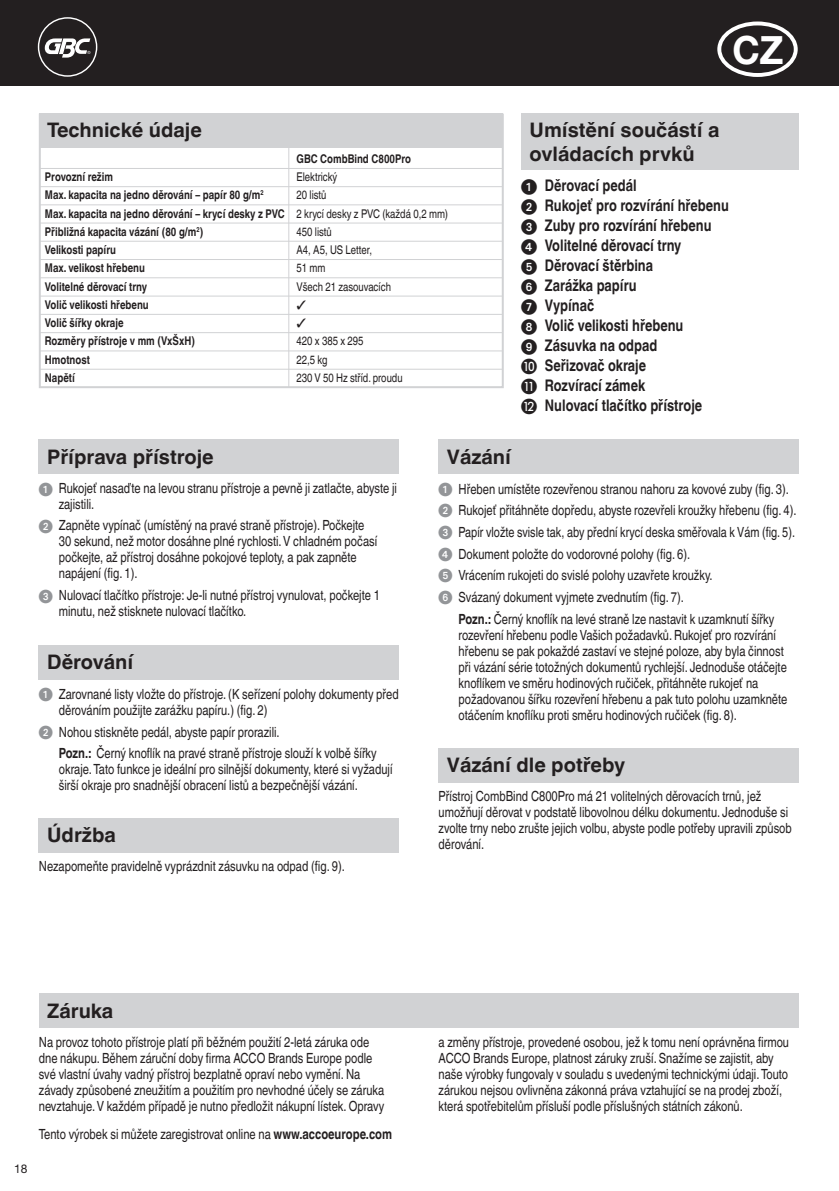
<style>
.page{position:relative;width:839px;height:1191px;background:#fff}
.page>*{position:absolute;margin:0;border:0;box-sizing:border-box;transform-origin:0 0}
.t1{font:700 39px "Helvetica Neue";color:#fff;scale:.95 1}
.t2{font:700 20px/24px "Helvetica Linotype";color:#231f20}
.t3{font:700 16px/20px "Helvetica Linotype";color:#231f20;scale:.8 1}
.t4{font:14px/16px "Helvetica Linotype";color:#231f20;scale:.8 1}
.t5{font:14px "Helvetica Linotype";color:#231f20;scale:.78 1}
.t6{font:700 12px/18.2px "Helvetica Linotype";color:#231f20;scale:.8 1}
.t7{font:12px/18.2px "Helvetica Linotype";color:#231f20;scale:.8 1}
.t8{font:12px "Helvetica Neue";color:#231f20}
.s1{font-family:"European Pi One";font-weight:400}
.s2{font-family:"European Pi One";color:#939598}
.s3{font-weight:700}
</style>
<div class="page">
<div style="left:0;top:0;width:839px;height:85px;background:#231f20"></div>
<svg style="left:38px;top:17px;width:59px;height:60px"></svg>
<div style="left:521px;top:114px;width:277px;height:56px;background:#d1d2d4"></div>
<div style="left:39px;top:440px;width:360px;height:34px;background:#d1d2d4"></div>
<div style="left:39px;top:645px;width:360px;height:34px;background:#d1d2d4"></div>
<div style="left:439px;top:440px;width:360px;height:34px;background:#d1d2d4"></div>
<div style="left:439px;top:748px;width:360px;height:34px;background:#d1d2d4"></div>
<div style="left:39px;top:819px;width:360px;height:34px;background:#d1d2d4"></div>
<div style="left:39px;top:114px;width:465px;height:274px;border:2px solid #d1d2d4"></div>
<div style="left:39px;top:114px;width:464px;height:34px;background:#d1d2d4"></div>
<hr style="left:288px;top:142px;width:1px;height:246px;background:#d1d2d4">
<hr style="left:40px;top:186px;width:462px;height:1px;background:#d1d2d4">
<hr style="left:40px;top:168px;width:462px;height:1px;background:#d1d2d4">
<hr style="left:40px;top:223px;width:462px;height:1px;background:#d1d2d4">
<hr style="left:40px;top:204px;width:462px;height:1px;background:#d1d2d4">
<hr style="left:40px;top:241px;width:462px;height:1px;background:#d1d2d4">
<hr style="left:40px;top:259px;width:462px;height:1px;background:#d1d2d4">
<hr style="left:40px;top:277px;width:462px;height:1px;background:#d1d2d4">
<hr style="left:40px;top:296px;width:462px;height:1px;background:#d1d2d4">
<hr style="left:40px;top:332px;width:462px;height:1px;background:#d1d2d4">
<hr style="left:40px;top:314px;width:462px;height:1px;background:#d1d2d4">
<hr style="left:40px;top:350px;width:462px;height:1px;background:#d1d2d4">
<hr style="left:40px;top:369px;width:462px;height:1px;background:#d1d2d4">
<div style="left:39px;top:994px;width:760px;height:34px;background:#d1d2d4"></div>
<h2 class="t2" style="left:47px;top:118px;width:156px">Technické údaje</h2>
<p class="t6" style="left:45px;top:168px;width:301px">Provozní režim<br>Max. kapacita na jedno děrování – papír 80 g/m<sup>2<br></sup>Max. kapacita na jedno děrování – krycí desky z PVC<br>Přibližná kapacita vázání (80 g/m<sup>2</sup>)<br>Velikosti papíru<br>Max. velikost hřebenu<br>Volitelné děrovací trny<br>Volič velikosti hřebenu<br>Volič šířky okraje<br>Rozměry přístroje v mm (VxŠxH)<br>Hmotnost<br>Napětí</p>
<p class="t6" style="left:296px;top:149px;width:145px">GBC CombBind C800Pro</p>
<p class="t7" style="left:296px;top:168px;width:191px">Elektrický<br>20 listů<br>2 krycí desky z PVC (každá 0,2 mm)<br>450 listů<br>A4, A5, US Letter,<br>51 mm<br>Všech 21 zasouvacích</p>
<p class="t7" style="left:296px;top:332px;width:134px">420 x 385 x 295<br>22,5 kg<br>230 V 50 Hz stříd. proudu</p>
<h1 class="t1" style="left:716px;top:26px;width:88px">□C Z</h1>
<h2 class="t2" style="left:530px;top:118px;width:191px">Umístění součástí a ovládacích prvků</h2>
<p class="t3" style="left:521px;top:175px;width:261px"><span class="s1">1</span> Děrovací pedál<br><span class="s1">2</span> Rukojeť pro rozvírání hřebenu<br><span class="s1">3</span> Zuby pro rozvírání hřebenu<br><span class="s1">4</span> Volitelné děrovací trny<br><span class="s1">5</span> Děrovací štěrbina<br><span class="s1">6</span> Zarážka papíru<br><span class="s1">7</span> Vypínač<br><span class="s1">8</span> Volič velikosti hřebenu<br><span class="s1">9</span> Zásuvka na odpad<br><span class="s1">J</span> Seřizovač okraje<br><span class="s1">K</span> Rozvírací zámek<br><span class="s1">L</span> Nulovací tlačítko přístroje</p>
<h2 class="t2" style="left:47px;top:445px;width:168px">Příprava přístroje</h2>
<p class="t4" style="left:59px;top:480px;width:424px;text-indent:-20px"><span class="s2">1</span> Rukojeť nasaďte na levou stranu přístroje a pevně ji zatlačte, abyste ji zajistili.</p>
<p class="t4" style="left:59px;top:517px;width:400px;text-indent:-20px"><span class="s2">2</span> Zapněte vypínač (umístěný na pravé straně přístroje). Počkejte 30 sekund, než motor dosáhne plné rychlosti. V chladném počasí počkejte, až přístroj dosáhne pokojové teploty, a pak zapněte napájení (fig. 1).</p>
<p class="t4" style="left:59px;top:587px;width:403px;text-indent:-20px"><span class="s2">3</span> Nulovací tlačítko přístroje: Je-li nutné přístroj vynulovat, počkejte 1 minutu, než stisknete nulovací tlačítko.</p>
<h2 class="t2" style="left:47px;top:650px;width:88px">Děrování</h2>
<p class="t4" style="left:59px;top:686px;width:426px;text-indent:-20px"><span class="s2">1</span> Zarovnané listy vložte do přístroje. (K seřízení polohy dokumenty před děrováním použijte zarážku papíru.) (fig. 2)</p>
<p class="t4" style="left:59px;top:721px;width:399px;line-height:21.6px;text-indent:-20px"><span class="s2">2</span> Nohou stiskněte pedál, abyste papír prorazili.<br><span class="s3">Pozn.:</span> Černý knoflík na pravé straně přístroje slouží k volbě šířky</p>
<p class="t4" style="left:59px;top:761px;width:419px">okraje. Tato funkce je ideální pro silnější dokumenty, které si vyžadují širší okraje pro snadnější obracení listů a bezpečnější vázání.</p>
<h2 class="t2" style="left:47px;top:823px;width:70px">Údržba</h2>
<p class="t4" style="left:39px;top:858px;width:384px">Nezapomeňte pravidelně vyprázdnit zásuvku na odpad (fig. 9).</p>
<h2 class="t2" style="left:447px;top:445px;width:66px">Vázání</h2>
<p class="t4" style="left:439px;top:481px;width:440px"><span class="s2">1</span> Hřeben umístěte rozevřenou stranou nahoru za kovové zuby (fig. 3).</p>
<p class="t4" style="left:439px;top:502px;width:449px"><span class="s2">2</span> Rukojeť přitáhněte dopředu, abyste rozevřeli kroužky hřebenu (fig. 4).</p>
<p class="t5" style="left:439px;top:524px;width:458px"><span class="s2">3</span> Papír vložte svisle tak, aby přední krycí deska směřovala k Vám (fig. 5).</p>
<p class="t4" style="left:439px;top:546px;width:316px"><span class="s2">4</span> Dokument položte do vodorovné polohy (fig. 6).</p>
<p class="t4" style="left:439px;top:567px;width:344px"><span class="s2">5</span> Vrácením rukojeti do svislé polohy uzavřete kroužky.</p>
<p class="t4" style="left:439px;top:589px;width:308px"><span class="s2">6</span> Svázaný dokument vyjmete zvednutím (fig. 7).</p>
<p class="t4" style="left:459px;top:611px;width:396px"><span class="s3">Pozn.:</span> Černý knoflík na levé straně lze nastavit k uzamknutí šířky</p>
<p class="t4" style="left:459px;top:627px;width:412px">rozevření hřebenu podle Vašich požadavků. Rukojeť pro rozvírání hřebenu se pak pokaždé zastaví ve stejné poloze, aby byla činnost při vázání série totožných dokumentů rychlejší. Jednoduše otáčejte knoflíkem ve směru hodinových ručiček, přitáhněte rukojeť na požadovanou šířku rozevření hřebenu a pak tuto polohu uzamkněte otáčením knoflíku proti směru hodinových ručiček (fig. 8).</p>
<h2 class="t2" style="left:447px;top:753px;width:180px">Vázání dle potřeby</h2>
<p class="t4" style="left:439px;top:788px;width:443px">Přístroj CombBind C800Pro má 21 volitelných děrovacích trnů, jež umožňují děrovat v podstatě libovolnou délku dokumentu. Jednoduše si zvolte trny nebo zrušte jejich volbu, abyste podle potřeby upravili způsob</p>
<p class="t4" style="left:439px;top:836px;width:59px">děrování.</p>
<p class="t8" style="left:14px;top:1161px;width:15px">18</p>
<h2 class="t2" style="left:47px;top:999px;width:68px">Záruka</h2>
<p class="t4" style="left:39px;top:1033px;width:433px">Na provoz tohoto přístroje platí při běžném použití 2-letá záruka ode dne nákupu. Během záruční doby firma ACCO Brands Europe podle své vlastní úvahy vadný přístroj bezplatně opraví nebo vymění. Na závady způsobené zneužitím a použitím pro nevhodné účely se záruka nevztahuje. V každém případě je nutno předložit nákupní lístek. Opravy</p>
<p class="t4" style="left:439px;top:1033px;width:440px">a změny přístroje, provedené osobou, jež k tomu není oprávněna firmou ACCO Brands Europe, platnost záruky zruší. Snažíme se zajistit, aby naše výrobky fungovaly v souladu s uvedenými technickými údaji. Touto zárukou nejsou ovlivněna zákonná práva vztahující se na prodej zboží, která spotřebitelům přísluší podle příslušných státních zákonů.</p>
<p class="t4" style="left:39px;top:1126px;width:443px">Tento výrobek si můžete zaregistrovat online na <span class="s3">www.accoeurope.com</span></p>
</div>
